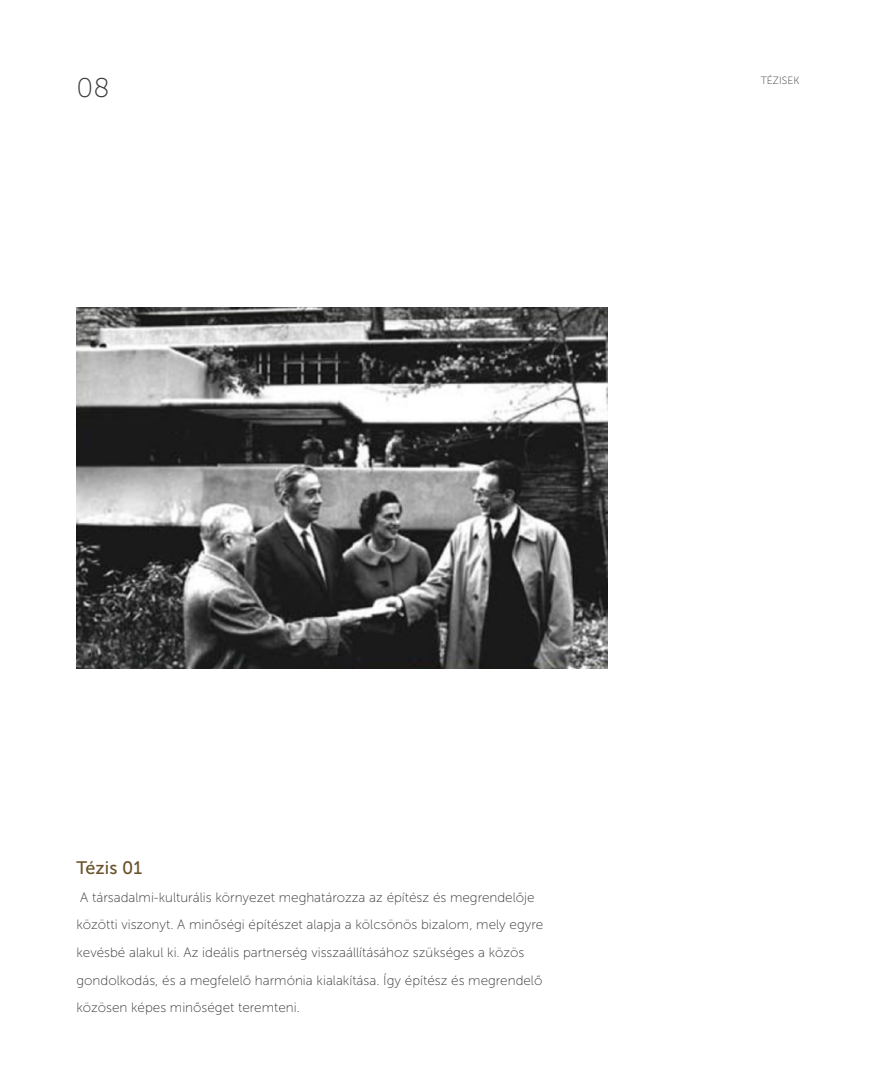
<style>
.page{position:relative;width:876px;height:1089px;background:#fff}
.page>*{position:absolute;margin:0;border:0;box-sizing:border-box;transform-origin:0 0}
.t1{font:27px "Museo Sans 100";color:#363636}
.t2{font:18px "Museo Sans 500";color:#69522a}
.t3{font:13.5px/27.8px "Museo Sans 100";color:#363636}
.t4{font:10.5px "Museo Sans 100";color:#363636}
</style>
<div class="page">
<img style="left:77px;top:307px;width:531px;height:361px">
<h1 class="t1" style="left:77px;top:73px;width:35px">08</h1>
<p class="t4" style="left:761px;top:75px;width:40px">TÉZISEK</p>
<p class="t2" style="left:77px;top:857px;width:67px">Tézis 01</p>
<p class="t3" style="left:77px;top:883px;width:468px">A társadalmi-kulturális környezet meghatározza az építész és megrendelője közötti viszonyt. A minőségi építészet alapja a kölcsönös bizalom, mely egyre kevésbé alakul ki. Az ideális partnerség visszaállításához szükséges a közös gondolkodás, és a megfelelő harmónia kialakítása. Így építész és megrendelő közösen képes minőséget teremteni.</p>
</div>
